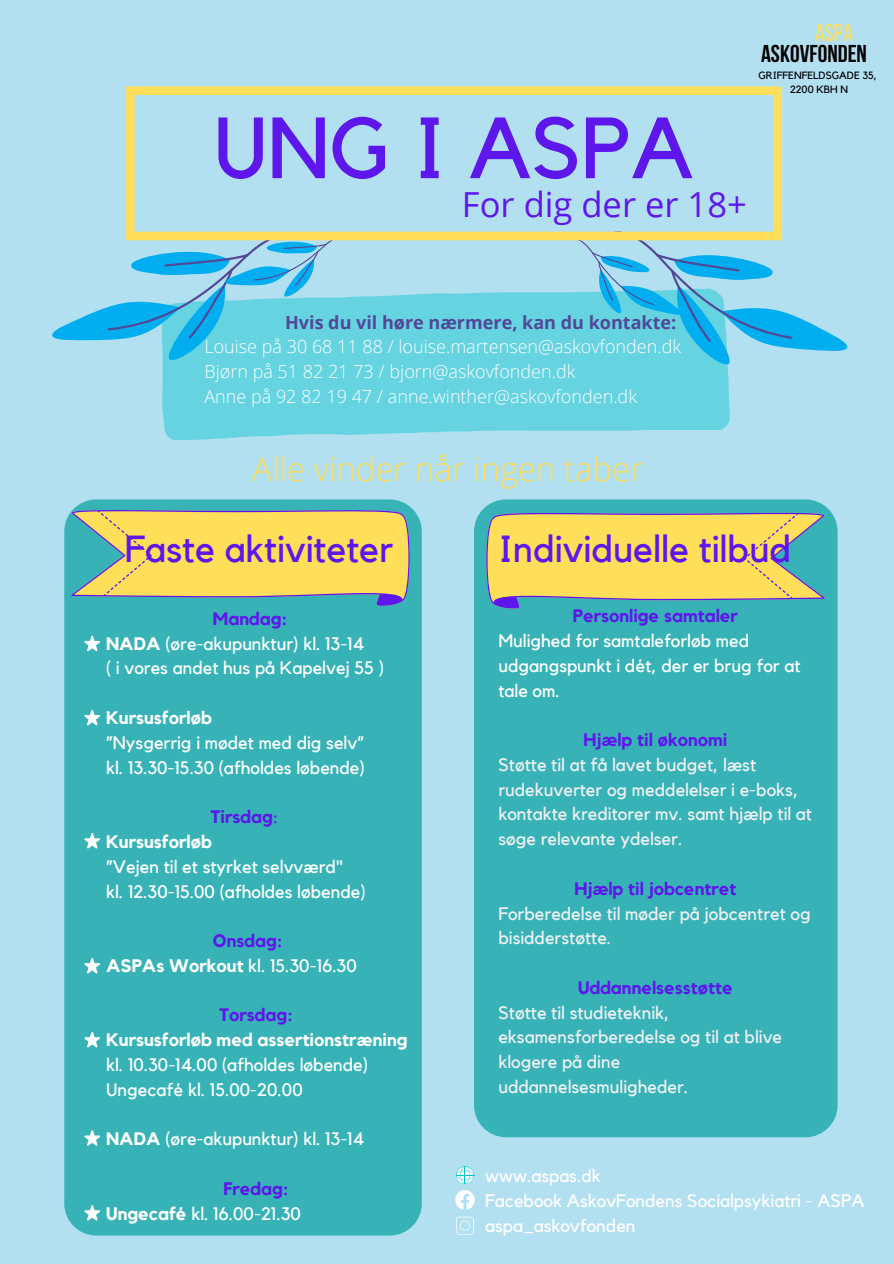
<style>
.page{position:relative;width:894px;height:1264px;background:#fff}
.page>*{position:absolute;margin:0;border:0;box-sizing:border-box;transform-origin:0 0}
.t1{font:85.5px "Kollektif";color:#5e17eb}
.t2{font:37.5px "Kollektif";color:#5e17eb}
.t3{font:34.5px "Open Sans";color:#5e17eb}
.t4{font:300 33px "Open Sans";color:#ffde59}
.t5{font:700 24.3px "Bebas Neue";color:#000}
.t6{font:24.3px "Bebas Neue";color:#ffde59}
.t7{font:18px/24.8px "Kollektif";color:#fff}
.t8{font:18px/24.8px "Kollektif";color:#eff0f2}
.t9{font:300 18px "Open Sans";color:#fff}
.t10{font:700 18px "Kollektif";color:#5e17eb}
.t11{font:700 18px/24.8px "Kollektif";color:#fff}
.t12{font:700 18px "Open Sans";color:#524797}
.t13{font:10.5px "Kollektif";color:#000}
.s1{font-weight:700}
.s2{font-weight:400}
</style>
<div class="page">
<div style="left:0;top:0;width:893px;height:1263px;background:#b2e0f1"></div>
<div style="left:474px;top:499px;width:363px;height:638px;background:#37b3b8;border-radius:32px"></div>
<div style="left:64px;top:499px;width:357px;height:736px;background:#37b3b8;border-radius:32px"></div>
<svg style="left:162px;top:292px;width:567px;height:148px;background:#6bd4e1"></svg>
<svg style="left:84px;top:710px;width:16px;height:15px"></svg>
<svg style="left:84px;top:1130px;width:16px;height:15px"></svg>
<svg style="left:84px;top:958px;width:16px;height:15px"></svg>
<svg style="left:84px;top:1032px;width:16px;height:15px"></svg>
<svg style="left:84px;top:833px;width:16px;height:15px"></svg>
<svg style="left:71px;top:510px;width:338px;height:95px;background:#d8ce6e"></svg>
<svg style="left:486px;top:513px;width:338px;height:95px;background:#d8ce6e"></svg>
<svg style="left:52px;top:190px;width:298px;height:189px"></svg>
<svg style="left:570px;top:196px;width:278px;height:184px"></svg>
<svg style="left:455px;top:1166px;width:19px;height:43px"></svg>
<svg style="left:456px;top:1216px;width:18px;height:18px"></svg>
<svg style="left:126px;top:86px;width:655px;height:154px"></svg>
<svg style="left:84px;top:635px;width:16px;height:16px"></svg>
<svg style="left:84px;top:1205px;width:16px;height:15px"></svg>
<p class="t6" style="left:814px;top:23px;width:40px">ASPA</p>
<p class="t5" style="left:760px;top:44px;width:107px">ASKOVFONDEN</p>
<p class="t1" style="left:213px;top:109px;width:482px">UNG I ASPA</p>
<p class="t3" style="left:462px;top:180px;width:286px">For dig der er 18+</p>
<p class="t13" style="left:758px;top:71px;width:120px">GRIFFENFELDSGADE 35,</p>
<p class="t13" style="left:789px;top:85px;width:60px">2200 KBH N</p>
<p class="t12" style="left:285px;top:309px;width:392px">Hvis du vil høre nærmere, kan du kontakte:</p>
<p class="t9" style="left:204px;top:334px;width:478px">Louise på 30 68 11 88 / louise.martensen@askovfonden.dk</p>
<p class="t9" style="left:204px;top:359px;width:372px">Bjørn på 51 82 21 73 / bjorn@askovfonden.dk</p>
<p class="t9" style="left:204px;top:384px;width:434px">Anne på 92 82 19 47 / anne.winther@askovfonden.dk</p>
<p class="t4" style="left:252px;top:445px;width:392px">Alle vinder når ingen taber</p>
<p class="t2" style="left:125px;top:532px;width:270px">Faste aktiviteter</p>
<p class="t2" style="left:498px;top:532px;width:294px">Individuelle tilbud</p>
<p class="t10" style="left:213px;top:610px;width:76px">Mandag:</p>
<p class="t7" style="left:106px;top:631px;width:259px"><span class="s1">NADA</span> (øre-akupunktur) kl. 13-14</p>
<p class="t7" style="left:106px;top:656px;width:279px">( i vores andet hus på Kapelvej 55 )</p>
<p class="t11" style="left:106px;top:706px;width:107px">Kursusforløb</p>
<p class="t7" style="left:106px;top:731px;width:259px">”Nysgerrig i mødet med dig selv”</p>
<p class="t7" style="left:106px;top:755px;width:260px">kl. 13.30-15.30 (afholdes løbende)</p>
<p class="t10" style="left:210px;top:808px;width:69px">Tirsdag<span class="s2">:</span></p>
<p class="t11" style="left:106px;top:830px;width:107px">Kursusforløb</p>
<p class="t7" style="left:106px;top:854px;width:238px">”Vejen til et styrket selvværd"</p>
<p class="t7" style="left:106px;top:879px;width:261px">kl. 12.30-15.00 (afholdes løbende)</p>
<p class="t10" style="left:213px;top:932px;width:71px">Onsdag:</p>
<p class="t7" style="left:106px;top:953px;width:252px"><span class="s1">ASPAs Workout</span> kl. 15.30-16.30</p>
<p class="t10" style="left:219px;top:1006px;width:75px">Torsdag:</p>
<p class="t11" style="left:106px;top:1028px;width:303px">Kursusforløb med assertionstræning <span class="s2">kl. 10.30-14.00 (afholdes løbende)</span></p>
<p class="t7" style="left:106px;top:1077px;width:198px">Ungecafé kl. 15.00-20.00</p>
<p class="t7" style="left:106px;top:1127px;width:259px"><span class="s1">NADA</span> (øre-akupunktur) kl. 13-14</p>
<p class="t10" style="left:223px;top:1180px;width:67px">Fredag:</p>
<p class="t7" style="left:106px;top:1201px;width:196px"><span class="s1">Ungecafé</span> kl. 16.00-21.30</p>
<p class="t10" style="left:572px;top:607px;width:167px">Personlige samtaler</p>
<p class="t7" style="left:498px;top:629px;width:303px">Mulighed for samtaleforløb med udgangspunkt i dét, der er brug for at tale om.</p>
<p class="t10" style="left:583px;top:731px;width:145px">Hjælp til økonomi</p>
<p class="t8" style="left:498px;top:753px;width:315px">Støtte til at få lavet budget, læst rudekuverter og meddelelser i e-boks, kontakte kreditorer mv. samt hjælp til at søge relevante ydelser.</p>
<p class="t10" style="left:574px;top:880px;width:163px">Hjælp til jobcentret</p>
<p class="t8" style="left:498px;top:901px;width:314px">Forberedelse til møder på jobcentret og bisidderstøtte.</p>
<p class="t10" style="left:578px;top:979px;width:156px">Uddannelsesstøtte</p>
<p class="t8" style="left:498px;top:1000px;width:285px">Støtte til studieteknik, eksamensforberedelse og til at blive klogere på dine uddannelsesmuligheder.</p>
<p class="t7" style="left:485px;top:1164px;width:117px">www.aspas.dk</p>
<p class="t7" style="left:485px;top:1189px;width:381px">Facebook AskovFondens Socialpsykiatri - ASPA</p>
<p class="t7" style="left:485px;top:1213px;width:152px">aspa_askovfonden</p>
</div>
